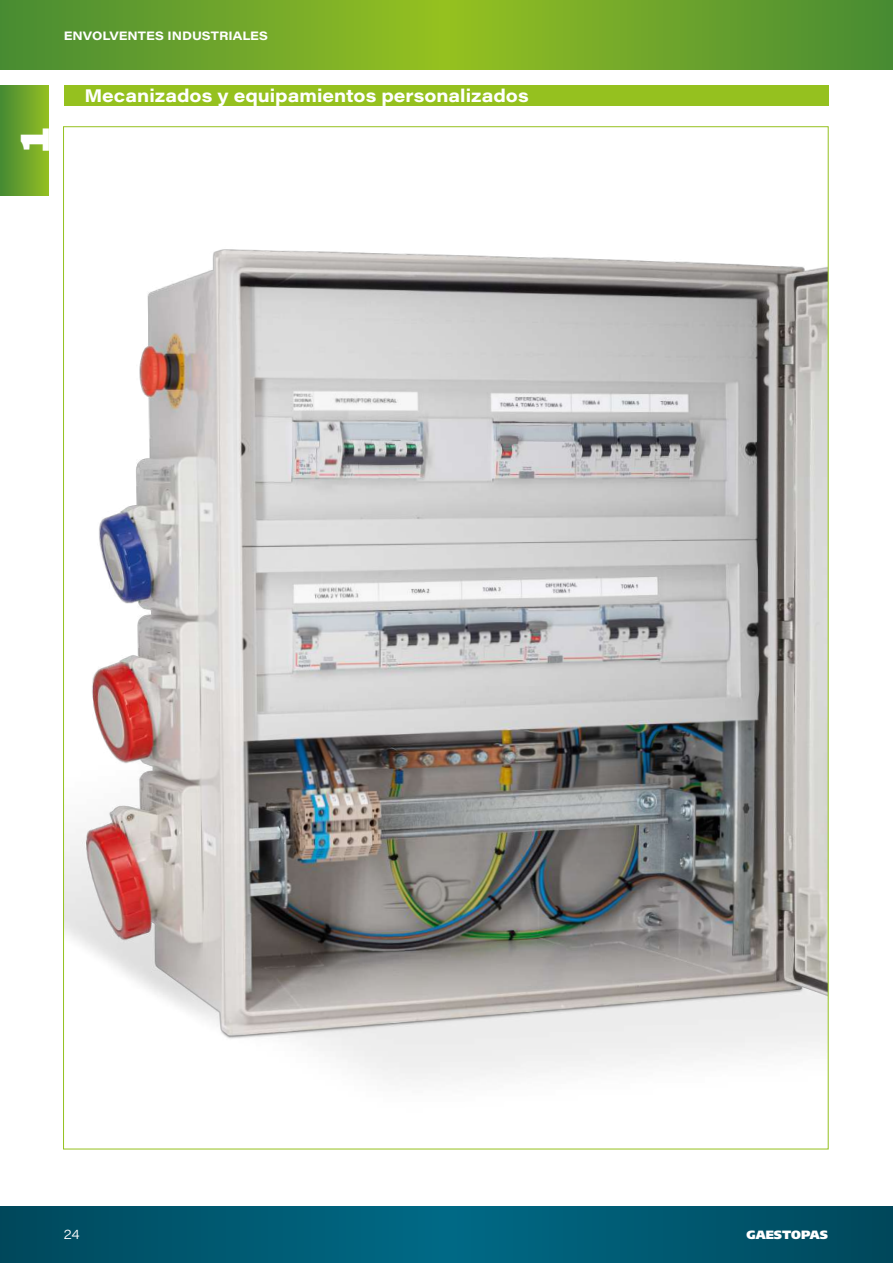
<style>
.page{position:relative;width:893px;height:1263px;background:#fff}
.page>*{position:absolute;margin:0;border:0;box-sizing:border-box;transform-origin:0 0}
.t1{font:900 42px "Acumin Pro Wide";color:#fff}
.t2{font:700 18px "Acumin Pro Wide";color:#fff}
.t3{font:300 13.5px "Acumin Pro Wide";color:#fff}
.t4{font:700 12px "Acumin Pro Wide";color:#fff}
.t5{font:900 12px "Frutiger LT Std";color:#fff}
</style>
<div class="page">
<svg style="left:0;top:0;width:893px;height:70px;background:#6ea52a"></svg>
<svg style="left:0;top:1206px;width:893px;height:57px;background:#005870"></svg>
<div style="left:0;top:85px;width:48px;height:111px;background:linear-gradient(to right,#458934,#91bd23)"></div>
<div style="left:64px;top:85px;width:765px;height:20px;background:#95c11f"></div>
<img style="left:65px;top:249px;width:762px;height:831px">
<p class="t4" style="left:64px;top:27px;width:206px">ENVOLVENTES INDUSTRIALES</p>
<h1 class="t1" style="left:3px;top:155px;width:32px;rotate:-90deg">1</h1>
<p class="t2" style="left:85px;top:82px;width:446px">Mecanizados y equipamientos personalizados</p>
<p class="t3" style="left:64px;top:1224px;width:18px">24</p>
<p class="t5" style="left:746px;top:1227px;width:83px">GAESTOPAS</p>
</div>
